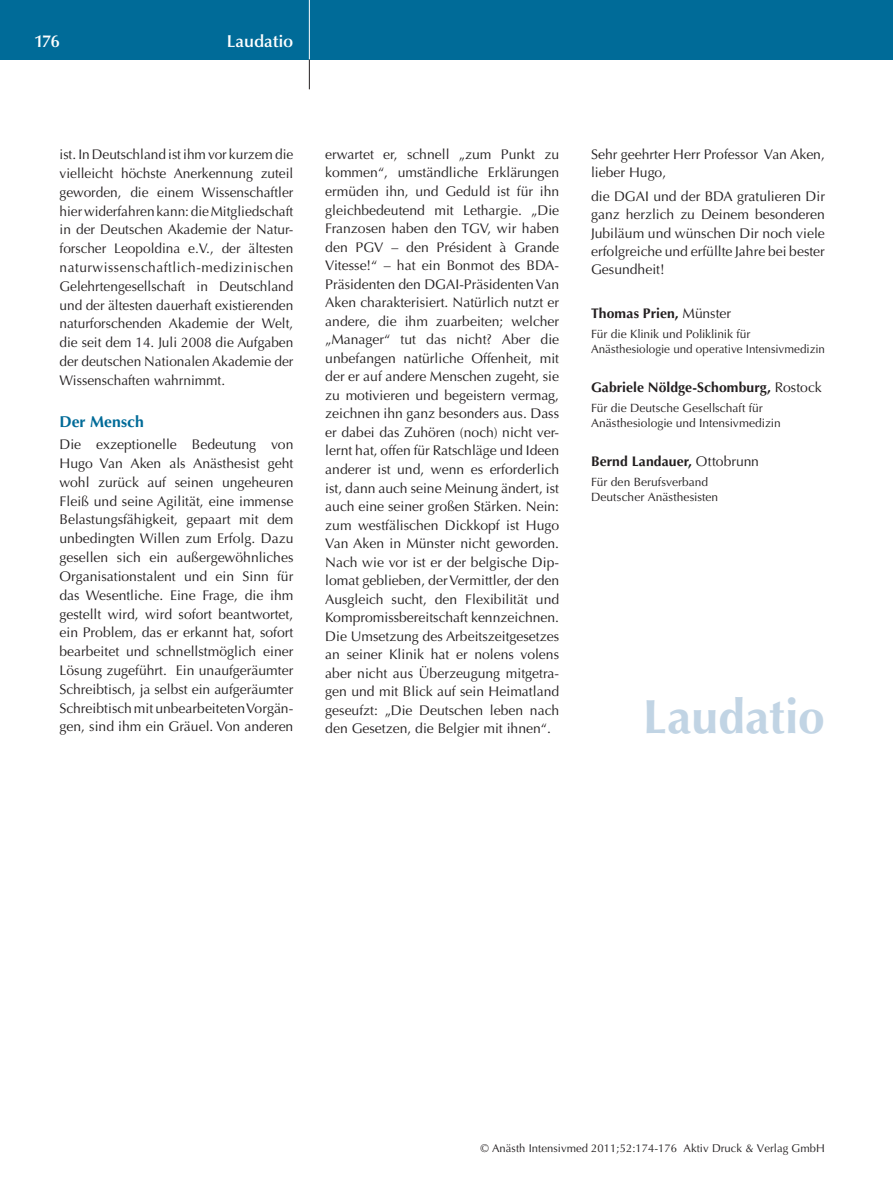
<style>
.page{position:relative;width:893px;height:1191px;background:#fff}
.page>*{position:absolute;margin:0;border:0;box-sizing:border-box;transform-origin:0 0}
.t1{font:700 48px "Optima";letter-spacing:.005em;color:#c1d4e4}
.t2{font:600 17.25px "Optima";color:#fff}
.t3{font:700 15.75px "Optima";color:#006b98}
.t4{font:13.95px/18.6px "Optima";color:#231f20;text-align:justify}
.t5{font:700 13.95px "Optima";letter-spacing:.005em;color:#231f20}
.t6{font:12px/15px "Optima";color:#231f20}
.t7{font:11.25px "Optima";letter-spacing:.005em;color:#231f20}
.s1{font-weight:400}
</style>
<div class="page">
<div style="left:0;top:0;width:893px;height:60px;background:#006b98"></div>
<hr style="left:309px;top:0;width:1px;height:60px;background:#fff">
<svg style="left:309px;top:60px;width:1px;height:29px"></svg>
<p class="t2" style="left:34px;top:31px;width:27px">176</p>
<p class="t2" style="left:227px;top:31px;width:68px">Laudatio</p>
<p class="t4" style="left:60px;top:145px;width:235px">ist. In Deutschland ist ihm vor kurzem die vielleicht höchste Anerkennung zuteil geworden, die einem Wissenschaftler hier widerfahren kann: die Mitgliedschaft in der Deutschen Akademie der Natur&shy;forscher Leopoldina e.V., der ältesten naturwissenschaftlich-medizinischen Gelehrtengesellschaft in Deutschland und der ältesten dauerhaft existierenden naturforschenden Akademie der Welt, die seit dem 14. Juli 2008 die Aufgaben der deutschen Nationalen Akademie der Wissenschaften wahrnimmt.</p>
<p class="t3" style="left:60px;top:413px;width:86px">Der Mensch</p>
<p class="t4" style="left:60px;top:435px;width:235px">Die exzeptionelle Bedeutung von Hugo Van Aken als Anästhesist geht wohl zurück auf seinen ungeheuren Fleiß und seine Agilität, eine immense Belastungsfähigkeit, gepaart mit dem unbedingten Willen zum Erfolg. Dazu gesellen sich ein außergewöhnliches Organisationstalent und ein Sinn für das Wesentliche. Eine Frage, die ihm gestellt wird, wird sofort beantwortet, ein Problem, das er erkannt hat, sofort bearbeitet und schnellstmöglich einer Lösung zugeführt. Ein unaufgeräumter Schreibtisch, ja selbst ein aufgeräumter Schreibtisch mit unbearbeiteten Vorgän&shy;gen, sind ihm ein Gräuel. Von anderen</p>
<p class="t4" style="left:325px;top:145px;width:235px">erwartet er, schnell „zum Punkt zu kommen“, umständliche Erklärungen ermüden ihn, und Geduld ist für ihn gleichbedeutend mit Lethargie. „Die Franzosen haben den TGV, wir haben den PGV – den Président à Grande Vitesse!“ – hat ein Bonmot des BDA-Präsidenten den DGAI-Präsidenten Van Aken charakterisiert. Natürlich nutzt er andere, die ihm zuarbeiten; welcher „Manager“ tut das nicht? Aber die unbefangen natürliche Offenheit, mit der er auf andere Menschen zugeht, sie zu motivieren und begeistern vermag, zeichnen ihn ganz besonders aus. Dass er dabei das Zuhören (noch) nicht ver&shy;lernt hat, offen für Ratschläge und Ideen anderer ist und, wenn es erforderlich ist, dann auch seine Meinung ändert, ist auch eine seiner großen Stärken. Nein: zum westfälischen Dickkopf ist Hugo Van Aken in Münster nicht geworden.<br>Nach wie vor ist er der belgische Dip&shy;lomat geblieben, der Vermittler, der den Ausgleich sucht, den Flexibilität und Kompromissbereitschaft kennzeichnen.<br>Die Umsetzung des Arbeitszeitgesetzes an seiner Klinik hat er nolens volens aber nicht aus Überzeugung mitgetra&shy;gen und mit Blick auf sein Heimatland geseufzt: „Die Deutschen leben nach den Gesetzen, die Belgier mit ihnen“.</p>
<p class="t4" style="left:591px;top:145px;width:235px;line-height:18px">Sehr geehrter Herr Professor Van Aken, lieber Hugo,</p>
<p class="t4" style="left:591px;top:187px;width:235px">die DGAI und der BDA gratulieren Dir ganz herzlich zu Deinem besonderen Jubiläum und wünschen Dir noch viele erfolgreiche und erfüllte Jahre bei bester Gesundheit!</p>
<p class="t5" style="left:591px;top:305px;width:142px">Thomas Prien, <span class="s1">Münster</span></p>
<p class="t6" style="left:591px;top:326px;width:235px">Für die Klinik und Poliklinik für<br>Anästhesiologie und operative Intensivmedizin</p>
<p class="t5" style="left:591px;top:379px;width:232px">Gabriele Nöldge-Schomburg, <span class="s1">Rostock</span></p>
<p class="t6" style="left:591px;top:400px;width:191px">Für die Deutsche Gesellschaft für<br>Anästhesiologie und Intensivmedizin</p>
<p class="t5" style="left:591px;top:453px;width:169px">Bernd Landauer, <span class="s1">Ottobrunn</span></p>
<p class="t6" style="left:591px;top:474px;width:129px">Für den Berufsverband<br>Deutscher Anästhesisten</p>
<h1 class="t1" style="left:643px;top:689px;width:184px">Laudatio</h1>
<p class="t7" style="left:480px;top:1142px;width:346px">© Anästh Intensivmed 2011;52:174-176 Aktiv Druck &amp; Verlag GmbH</p>
</div>
